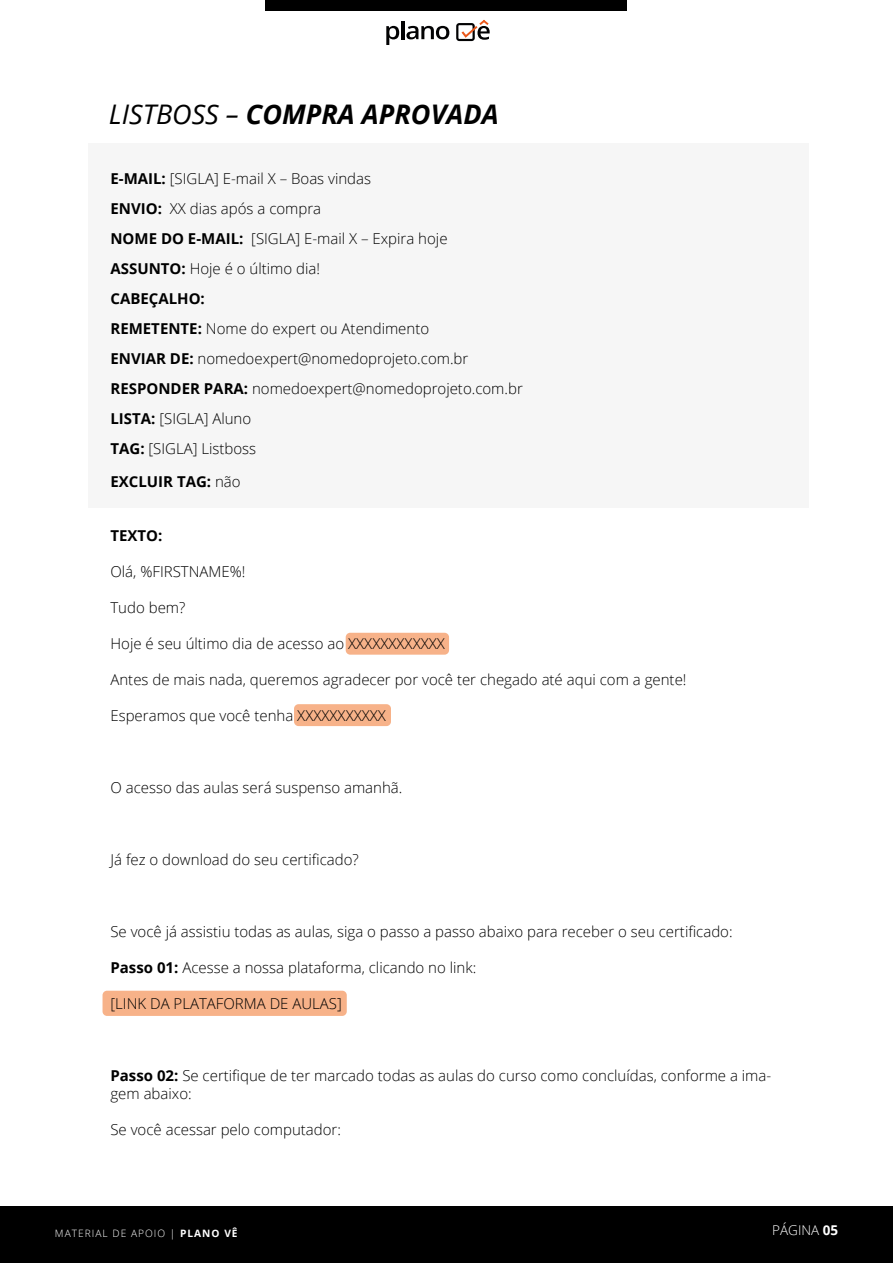
<style>
.page{position:relative;width:893px;height:1263px;background:#fff}
.page>*{position:absolute;margin:0;border:0;box-sizing:border-box;transform-origin:0 0}
.t1{font:italic 700 27px "Open Sans";color:#000}
.t2{font:300 15px/30px "Open Sans";color:#000}
.t3{font:700 15px "Open Sans";color:#000}
.t4{font:300 13.5px "Open Sans";color:#fff}
.t5{font:300 10.2px "Open Sans";letter-spacing:.1em;color:#fff}
.s1{font-weight:400}
.s2{font-weight:700}
.s3{font-weight:300}
</style>
<div class="page">
<div style="left:346px;top:633px;width:103px;height:22px;background:#f7b289;border-radius:4px"></div>
<div style="left:294px;top:704px;width:97px;height:22px;background:#f7b289;border-radius:4px"></div>
<div style="left:103px;top:991px;width:244px;height:25px;background:#f7b289;border-radius:4px"></div>
<div style="left:88px;top:144px;width:720px;height:364px;background:#f6f6f6"></div>
<div style="left:0;top:1206px;width:893px;height:57px;background:#000"></div>
<div style="left:266px;top:0;width:361px;height:11px;background:#000"></div>
<svg style="left:456px;top:20px;width:34px;height:21px"></svg>
<svg style="left:386px;top:26px;width:13px;height:19px"></svg>
<hr style="left:401px;top:21px;width:3px;height:18px;background:#020203">
<svg style="left:406px;top:26px;width:43px;height:13px"></svg>
<h1 class="t1" style="left:109px;top:95px;width:391px"><span class="s1">LISTBOSS –</span> COMPRA APROVADA</h1>
<p class="t2" style="left:110px;top:163px;width:414px"><span class="s2">E-MAIL:</span> [SIGLA] E-mail X – Boas vindas<br><span class="s2">ENVIO:</span> XX dias após a compra<br><span class="s2">NOME DO E-MAIL:</span> [SIGLA] E-mail X – Expira hoje <span class="s2">ASSUNTO:</span> Hoje é o último dia!<br><span class="s2">CABEÇALHO:<br>REMETENTE:</span> Nome do expert ou Atendimento<br><span class="s2">ENVIAR DE:</span> nomedoexpert@nomedoprojeto.com.br <span class="s2">RESPONDER PARA:</span> nomedoexpert@nomedoprojeto.com.br <span class="s2">LISTA:</span> [SIGLA] Aluno<br><span class="s2">TAG:</span> [SIGLA] Listboss</p>
<p class="t3" style="left:110px;top:471px;width:132px">EXCLUIR TAG: <span class="s3">não</span></p>
<p class="t3" style="left:110px;top:525px;width:53px">TEXTO:</p>
<p class="t2" style="left:110px;top:556px;width:137px">Olá, %FIRSTNAME%!</p>
<p class="t2" style="left:110px;top:592px;width:77px">Tudo bem?</p>
<p class="t2" style="left:110px;top:628px;width:336px">Hoje é seu último dia de acesso ao XXXXXXXXXXXX</p>
<p class="t2" style="left:110px;top:664px;width:577px">Antes de mais nada, queremos agradecer por você ter chegado até aqui com a gente!</p>
<p class="t2" style="left:110px;top:700px;width:277px">Esperamos que você tenha XXXXXXXXXXX</p>
<p class="t2" style="left:110px;top:772px;width:293px">O acesso das aulas será suspenso amanhã.</p>
<p class="t2" style="left:110px;top:844px;width:250px">Já fez o download do seu certificado?</p>
<p class="t2" style="left:110px;top:916px;width:624px">Se você já assistiu todas as aulas, siga o passo a passo abaixo para receber o seu certificado:</p>
<p class="t2" style="left:110px;top:952px;width:367px"><span class="s2">Passo 01:</span> Acesse a nossa plataforma, clicando no link:</p>
<p class="t2" style="left:110px;top:988px;width:233px">[LINK DA PLATAFORMA DE AULAS]</p>
<p class="t2" style="left:110px;top:1066px;width:662px;line-height:18px"><span class="s2">Passo 02:</span> Se certifique de ter marcado todas as aulas do curso como concluídas, conforme a ima&shy;gem abaixo:</p>
<p class="t2" style="left:110px;top:1114px;width:232px">Se você acessar pelo computador:</p>
<p class="t5" style="left:55px;top:1226px;width:184px">MATERIAL DE APOIO | <span class="s2">PLANO VÊ</span></p>
<p class="t4" style="left:772px;top:1220px;width:67px">PÁGINA <span class="s2">05</span></p>
</div>
